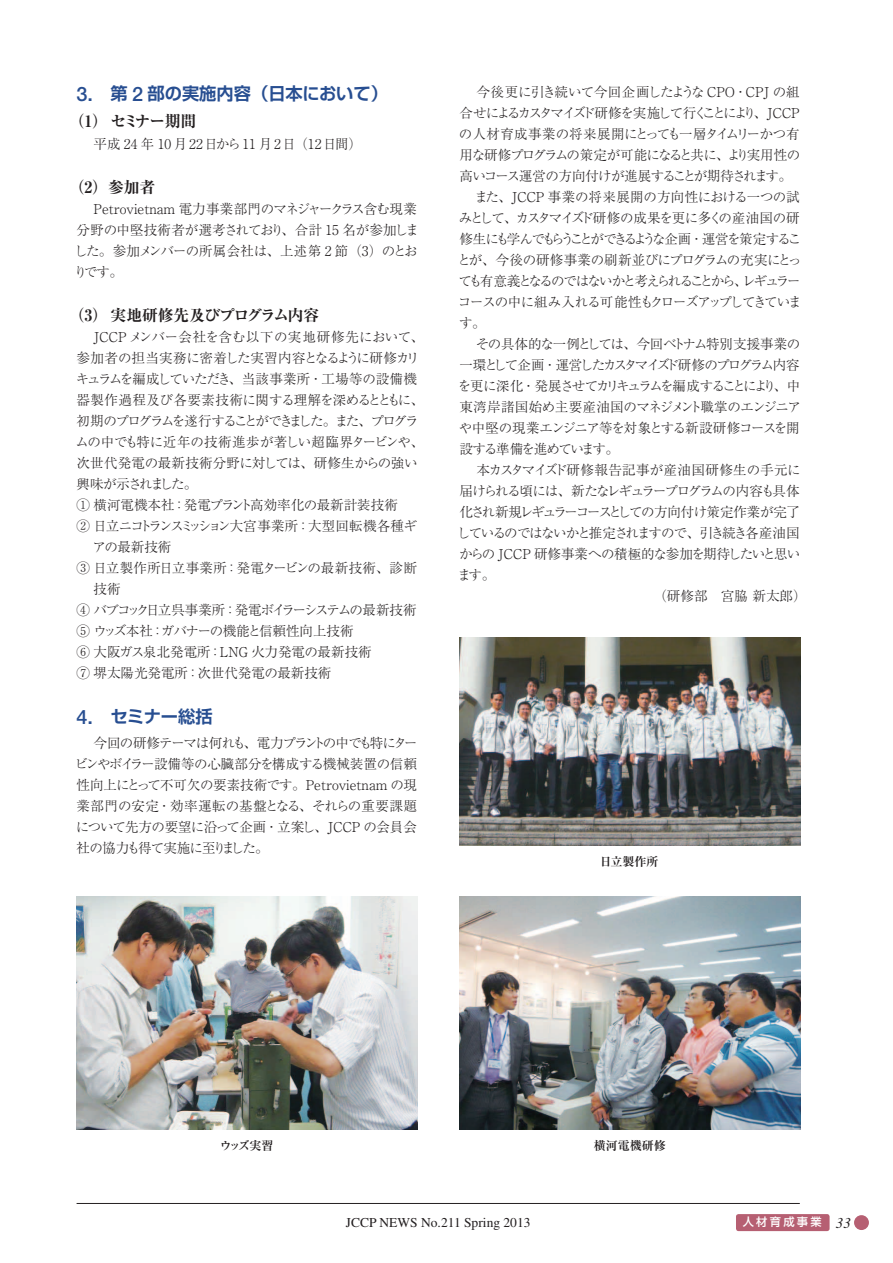
<style>
.page{position:relative;width:893px;height:1263px;background:#fff}
.page>*{position:absolute;margin:0;border:0;box-sizing:border-box;transform-origin:0 0}
.t1{font:17.25px "Shin Go Pro De Bold 90 pv RKSJ H";color:#274e91}
.t2{font:15.75px "Ryumin Pro Ex Bold 90 pv RKSJ H";letter-spacing:-.035em;color:#231f20}
.t3{font:13.5px/21px "Ryumin Pro Light 90 pv RKSJ H";letter-spacing:-.05em;color:#231f20;text-align:justify}
.t4{font:13.5px/21px "Ryumin Pro Light 90 pv RKSJ H";color:#231f20}
.t5{font:13.5px "Ryumin Pro Light 90 pv RKSJ H";letter-spacing:-.155em;color:#231f20}
.t6{font:13.5px "Ryumin Pro Light 90 pv RKSJ H";letter-spacing:-.09em;color:#231f20}
.t7{font:13.5px "Ryumin Pro Light 90 pv RKSJ H";letter-spacing:-.08em;color:#231f20}
.t8{font:13.5px "Ryumin Pro Light 90 pv RKSJ H";letter-spacing:-.02em;color:#231f20}
.t9{font:13.5px "Ryumin Pro Light 90 pv RKSJ H";letter-spacing:-.025em;color:#231f20}
.t10{font:13.5px "Ryumin Pro Light 90 pv RKSJ H";letter-spacing:-.01em;color:#231f20}
.t11{font:13.5px "Ryumin Pro Light 90 pv RKSJ H";letter-spacing:-.12em;color:#231f20}
.t12{font:13.5px "Ryumin Pro Light 90 pv RKSJ H";letter-spacing:-.135em;color:#231f20}
.t13{font:13.5px "Ryumin Pro Light 90 pv RKSJ H";letter-spacing:-.165em;color:#231f20}
.t14{font:13.5px "Ryumin Pro Light 90 pv RKSJ H";letter-spacing:-.175em;color:#231f20}
.t15{font:13.5px "Ryumin Pro Light 90 pv RKSJ H";letter-spacing:-.15em;color:#231f20}
.t16{font:13.5px "Ryumin Pro Light 90 pv RKSJ H";letter-spacing:-.13em;color:#231f20}
.t17{font:13.5px "Ryumin Pro Light 90 pv RKSJ H";letter-spacing:-.105em;color:#231f20}
.t18{font:13.5px "Ryumin Pro Light 90 pv RKSJ H";letter-spacing:-.125em;color:#231f20}
.t19{font:13.5px "Ryumin Pro Light 90 pv RKSJ H";letter-spacing:-.005em;color:#231f20}
.t20{font:13.5px "Ryumin Pro Light 90 pv RKSJ H";letter-spacing:-.03em;color:#231f20}
.t21{font:13.5px "Ryumin Pro Light 90 pv RKSJ H";letter-spacing:-.015em;color:#231f20}
.t22{font:13.5px "Ryumin Pro Light 90 pv RKSJ H";letter-spacing:.025em;color:#231f20}
.t23{font:13.5px "Ryumin Pro Light 90 pv RKSJ H";letter-spacing:.015em;color:#231f20}
.t24{font:13.5px "Times";color:#231f20}
.t25{font:12px "Ryumin Pro Bold 90 pv RKSJ H";color:#231f20}
.t26{font:11.25px "Shin Go Pro Medium 90 pv RKSJ H";letter-spacing:.2em;color:#fff}
.s1{font-family:"Helvetica Neue";font-weight:500;font-size:19.8px}
.s2{font-family:"Times";font-style:italic;font-size:15px;color:#231f20}
</style>
<div class="page">
<hr style="left:77px;top:1203px;width:722px;height:1px;background:#231f20">
<div style="left:854px;top:1215px;width:14px;height:15px;background:#b65f72;border-radius:50%"></div>
<div style="left:736px;top:1214px;width:93px;height:17px;background:#b65f72;border-radius:3px"></div>
<img style="left:77px;top:896px;width:340px;height:234px">
<img style="left:459px;top:896px;width:341px;height:234px">
<img style="left:459px;top:637px;width:341px;height:208px">
<p class="t1" style="left:77px;top:87px;width:313px"><span class="s1">3.</span> 第 <span class="s1">2</span> 部の実施内容（日本において）</p>
<p class="t2" style="left:69px;top:115px;width:129px">（1） セミナー期間</p>
<p class="t4" style="left:94px;top:135px;width:270px">平成 24 年 10 月22日から11 月2日（12日間）</p>
<p class="t2" style="left:69px;top:181px;width:88px">（2）参加者</p>
<p class="t4" style="left:74px;top:200px;width:346px;text-indent:20px">Petrovietnam 電力事業部門のマネジャークラス含む現業分野の中堅技術者が選考されており、合計 15 名が参加しました。参加メンバーの所属会社は、上述第 2 節（3）のとおりです。</p>
<p class="t2" style="left:69px;top:309px;width:252px">（3） 実地研修先及びプログラム内容</p>
<p class="t4" style="left:94px;top:328px;width:332px">JCCPメンバー会社を含む以下の実地研修先において、</p>
<p class="t8" style="left:77px;top:353px;width:344px">参加者の担当実務に密着した実習内容となるように研修カリ</p>
<p class="t3" style="left:76px;top:370px;width:343px">キュラムを編成していただき、当該事業所・工場等の設備機</p>
<p class="t8" style="left:77px;top:395px;width:349px">器製作過程及び各要素技術に関する理解を深めるとともに、</p>
<p class="t5" style="left:77px;top:416px;width:343px">初期のプログラムを遂行することができました。また、プログラ</p>
<p class="t9" style="left:75px;top:437px;width:350px">ムの中でも特に近年の技術進歩が著しい超臨界タービンや、</p>
<p class="t21" style="left:77px;top:458px;width:342px">次世代発電の最新技術分野に対しては、研修生からの強い</p>
<p class="t12" style="left:77px;top:479px;width:122px">興味が示されました。</p>
<p class="t4" style="left:77px;top:496px;width:323px">① 横河電機本社：発電プラント高効率化の最新計装技術</p>
<p class="t3" style="left:77px;top:517px;width:342px">② 日立ニコトランスミッション大宮事業所：大型回転機各種ギ</p>
<p class="t3" style="left:92px;top:538px;width:80px">アの最新技術</p>
<p class="t22" style="left:77px;top:563px;width:342px">③ 日立製作所日立事業所：発電タービンの最新技術、診断</p>
<p class="t3" style="left:94px;top:580px;width:28px">技術</p>
<p class="t16" style="left:77px;top:605px;width:341px">④ バブコック日立呉事業所：発電ボイラーシステムの最新技術</p>
<p class="t3" style="left:77px;top:622px;width:278px">⑤ ウッズ本社：ガバナーの機能と信頼性向上技術</p>
<p class="t4" style="left:77px;top:643px;width:296px">⑥ 大阪ガス泉北発電所：LNG 火力発電の最新技術</p>
<p class="t4" style="left:77px;top:664px;width:256px">⑦ 堺太陽光発電所：次世代発電の最新技術</p>
<p class="t1" style="left:77px;top:710px;width:138px"><span class="s1">4.</span> セミナー総括</p>
<p class="t3" style="left:74px;top:735px;width:345px;text-indent:19px">今回の研修テーマは何れも、電力プラントの中でも特にタービンやボイラー設備等の心臓部分を構成する機械装置の信頼性向上にとって不可欠の要素技術です。Petrovietnam の現業部門の安定・効率運転の基盤となる、それらの重要課題について先方の要望に沿って企画・立案し、JCCP の会員会社の協力も得て実施に至りました。</p>
<p class="t10" style="left:476px;top:87px;width:325px">今後更に引き続いて今回企画したような CPO・CPJ の組</p>
<p class="t13" style="left:459px;top:108px;width:342px">合せによるカスタマイズド研修を実施して行くことにより、JCCP</p>
<p class="t19" style="left:459px;top:129px;width:342px">の人材育成事業の将来展開にとっても一層タイムリーかつ有</p>
<p class="t6" style="left:459px;top:150px;width:342px">用な研修プログラムの策定が可能になると共に、より実用性の</p>
<p class="t3" style="left:459px;top:167px;width:334px">高いコース運営の方向付けが進展することが期待されます。</p>
<p class="t10" style="left:474px;top:192px;width:327px">また、JCCP 事業の将来展開の方向性における一つの試</p>
<p class="t7" style="left:459px;top:213px;width:342px">みとして、カスタマイズド研修の成果を更に多くの産油国の研</p>
<p class="t14" style="left:459px;top:234px;width:343px">修生にも学んでもらうことができるような企画・運営を策定するこ</p>
<p class="t9" style="left:457px;top:255px;width:346px">とが、今後の研修事業の刷新並びにプログラムの充実にとっ</p>
<p class="t5" style="left:458px;top:276px;width:343px">ても有意義となるのではないかと考えられることから、レギュラー</p>
<p class="t6" style="left:458px;top:297px;width:345px">コースの中に組み入れる可能性もクローズアップしてきていま</p>
<p class="t3" style="left:459px;top:314px;width:28px">す。</p>
<p class="t3" style="left:475px;top:335px;width:326px">その具体的な一例としては、今回ベトナム特別支援事業の</p>
<p class="t15" style="left:459px;top:360px;width:342px">一環として企画・運営したカスタマイズド研修のプログラム内容</p>
<p class="t12" style="left:458px;top:381px;width:344px">を更に深化・発展させてカリキュラムを編成することにより、中</p>
<p class="t20" style="left:459px;top:402px;width:343px">東湾岸諸国始め主要産油国のマネジメント職掌のエンジニア</p>
<p class="t7" style="left:459px;top:423px;width:342px">や中堅の現業エンジニア等を対象とする新設研修コースを開</p>
<p class="t11" style="left:459px;top:444px;width:161px">設する準備を進めています。</p>
<p class="t23" style="left:476px;top:465px;width:326px">本カスタマイズド研修報告記事が産油国研修生の手元に</p>
<p class="t11" style="left:459px;top:486px;width:342px">届けられる頃には、新たなレギュラープログラムの内容も具体</p>
<p class="t17" style="left:459px;top:507px;width:342px">化され新規レギュラーコースとしての方向付け策定作業が完了</p>
<p class="t18" style="left:457px;top:528px;width:344px">しているのではないかと推定されますので、引き続き各産油国</p>
<p class="t3" style="left:459px;top:545px;width:343px">からの JCCP 研修事業への積極的な参加を期待したいと思い</p>
<p class="t3" style="left:457px;top:566px;width:39px">ます。</p>
<p class="t3" style="left:653px;top:587px;width:154px">（研修部　宮脇 新太郎）</p>
<p class="t25" style="left:599px;top:857px;width:60px">日立製作所</p>
<p class="t25" style="left:220px;top:1141px;width:55px">ウッズ実習</p>
<p class="t25" style="left:593px;top:1141px;width:73px">横河電機研修</p>
<p class="t24" style="left:346px;top:1217px;width:186px">JCCP NEWS No.211 Spring 2013</p>
<p class="t26" style="left:742px;top:1218px;width:109px">人材育成事業 <span class="s2">33</span></p>
</div>
